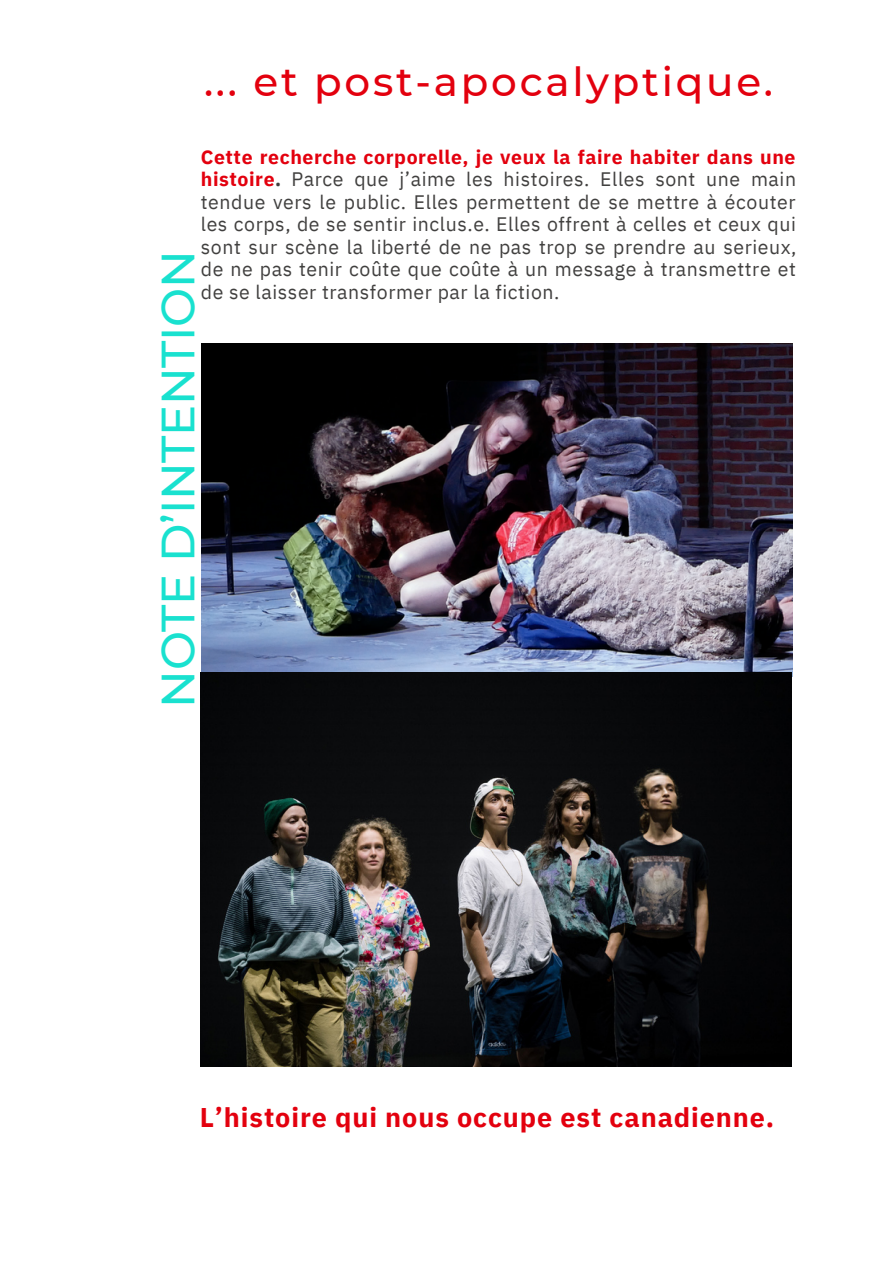
<style>
.page{position:relative;width:893px;height:1264px;background:#fff}
.page>*{position:absolute;margin:0;border:0;box-sizing:border-box;transform-origin:0 0}
.t1{font:500 46.5px "Montserrat";letter-spacing:-.01em;color:#19e1cf}
.t2{font:500 40.5px "Montserrat";letter-spacing:.07em;color:#e3000e}
.t3{font:700 27px "IBM Plex Sans";letter-spacing:.035em;color:#e3000e}
.t4{font:19.5px/22.5px "IBM Plex Sans";letter-spacing:.03em;color:#41403f;text-align:justify}
.s1{font-weight:700;color:#e3000e}
.s2{font-weight:700}
</style>
<div class="page">
<img style="left:202px;top:343px;width:590px;height:333px">
<img style="left:201px;top:672px;width:590px;height:394px">
<h2 class="t2" style="left:204px;top:57px;width:570px">... et post-apocalyptique.</h2>
<p class="t4" style="left:201px;top:145px;width:597px"><span class="s1">Cette recherche corporelle, je veux la faire habiter dans une histoire</span><span class="s2">.</span> Parce que j’aime les histoires. Elles sont une main tendue vers le public. Elles permettent de se mettre à écouter les corps, de se sentir inclus.e. Elles offrent à celles et ceux qui sont sur scène la liberté de ne pas trop se prendre au serieux, de ne pas tenir coûte que coûte à un message à transmettre et de se laisser transformer par la fiction.</p>
<h1 class="t1" style="left:149px;top:707px;width:458px;rotate:-90deg">NOTE D’INTENTION</h1>
<h3 class="t3" style="left:200px;top:1099px;width:576px">L’histoire qui nous occupe est canadienne.</h3>
</div>
